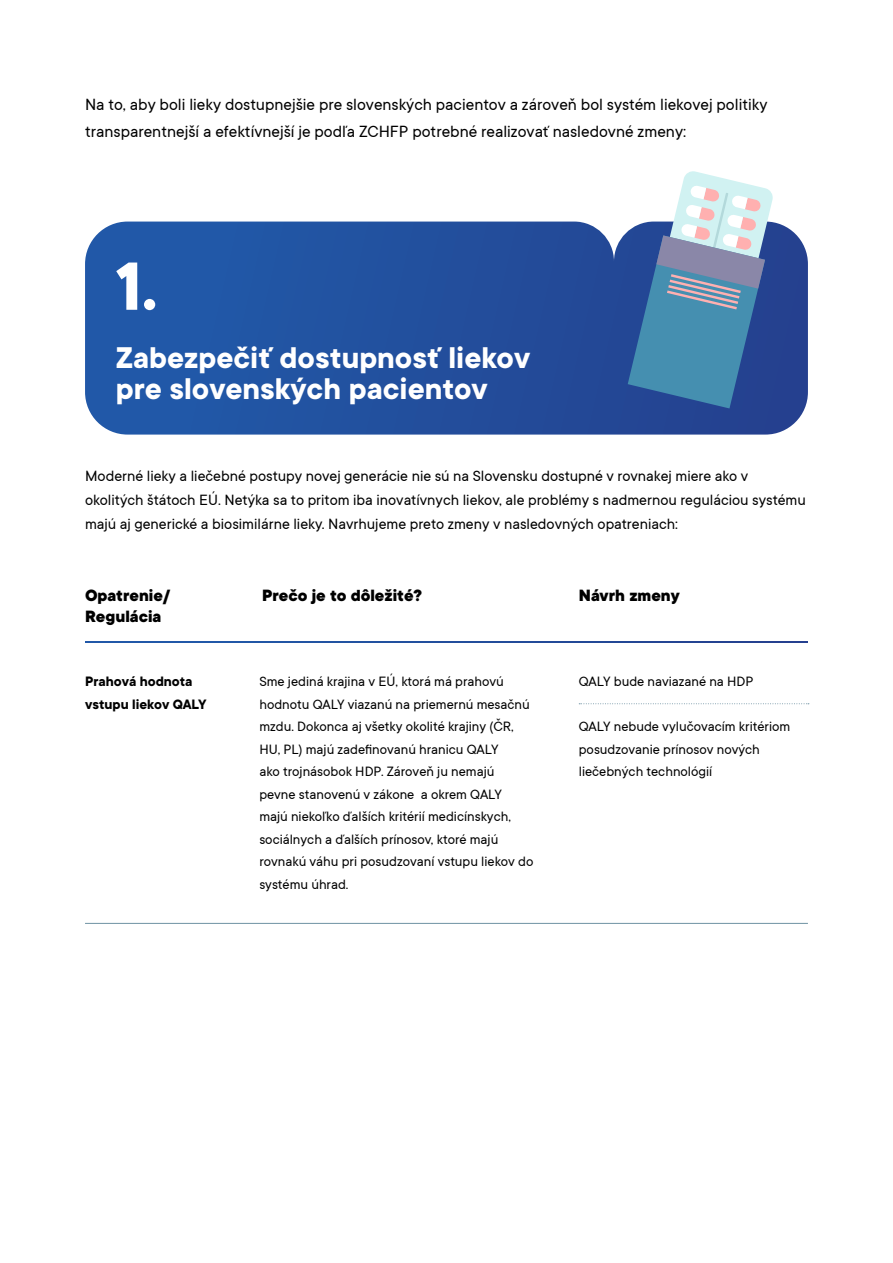
<style>
.page{position:relative;width:893px;height:1263px;background:#fff}
.page>*{position:absolute;margin:0;border:0;box-sizing:border-box;transform-origin:0 0}
.t1{font:700 75px "TT Commons";color:#fff}
.t2{font:700 33px/31.5px "TT Commons";color:#fff}
.t3{font:18px/27px "TT Commons";color:#000}
.t4{font:800 18px/21px "TT Commons";color:#000}
.t5{font:16.5px/24px "TT Commons";color:#000}
.t6{font:15px/22.5px "TT Commons";color:#000}
.t7{font:700 15px/22.5px "TT Commons";color:#000}
</style>
<div class="page">
<svg style="left:85px;top:222px;width:723px;height:213px;background:#2552a0"></svg>
<svg style="left:85px;top:641px;width:723px;height:2px"></svg>
<svg style="left:579px;top:703px;width:230px;height:1px"></svg>
<hr style="left:85px;top:923px;width:723px;height:1px;background:#6f92a3">
<svg style="left:628px;top:171px;width:146px;height:237px;background:#7397b9"></svg>
<svg style="left:574px;top:182px;width:80px;height:79px"></svg>
<p class="t3" style="left:85px;top:91px;width:684px">Na to, aby boli lieky dostupnejšie pre slovenských pacientov a zároveň bol systém liekovej politiky transparentnejší a efektívnejší je podľa ZCHFP potrebné realizovať nasledovné zmeny:</p>
<h1 class="t1" style="left:116px;top:245px;width:43px">1.</h1>
<h2 class="t2" style="left:116px;top:343px;width:416px">Zabezpečiť dostupnosť liekov pre slovenských pacientov</h2>
<p class="t5" style="left:85px;top:464px;width:722px">Moderné lieky a liečebné postupy novej generácie nie sú na Slovensku dostupné v rovnakej miere ako v okolitých štátoch EÚ. Netýka sa to pritom iba inovatívnych liekov, ale problémy s nadmernou reguláciou systému majú aj generické a biosimilárne lieky. Navrhujeme preto zmeny v nasledovných opatreniach:</p>
<p class="t4" style="left:85px;top:585px;width:87px">Opatrenie/<br>Regulácia</p>
<p class="t4" style="left:262px;top:585px;width:161px">Prečo je to dôležité?</p>
<p class="t4" style="left:579px;top:585px;width:102px">Návrh zmeny</p>
<p class="t6" style="left:259px;top:670px;width:275px">Sme jediná krajina v EÚ, ktorá má prahovú hodnotu QALY viazanú na priemernú mesačnú mzdu. Dokonca aj všetky okolité krajiny (ČR, HU, PL) majú zadefinovanú hranicu QALY<br>ako trojnásobok HDP. Zároveň ju nemajú pevne stanovenú v zákone a okrem QALY majú niekoľko ďalších kritérií medicínskych, sociálnych a ďalších prínosov, ktoré majú rovnakú váhu pri posudzovaní vstupu liekov do systému úhrad.</p>
<p class="t7" style="left:85px;top:671px;width:123px">Prahová hodnota vstupu liekov QALY</p>
<p class="t6" style="left:579px;top:670px;width:176px">QALY bude naviazané na HDP</p>
<p class="t6" style="left:579px;top:715px;width:213px">QALY nebude vylučovacím kritériom posudzovanie prínosov nových liečebných technológií</p>
</div>
